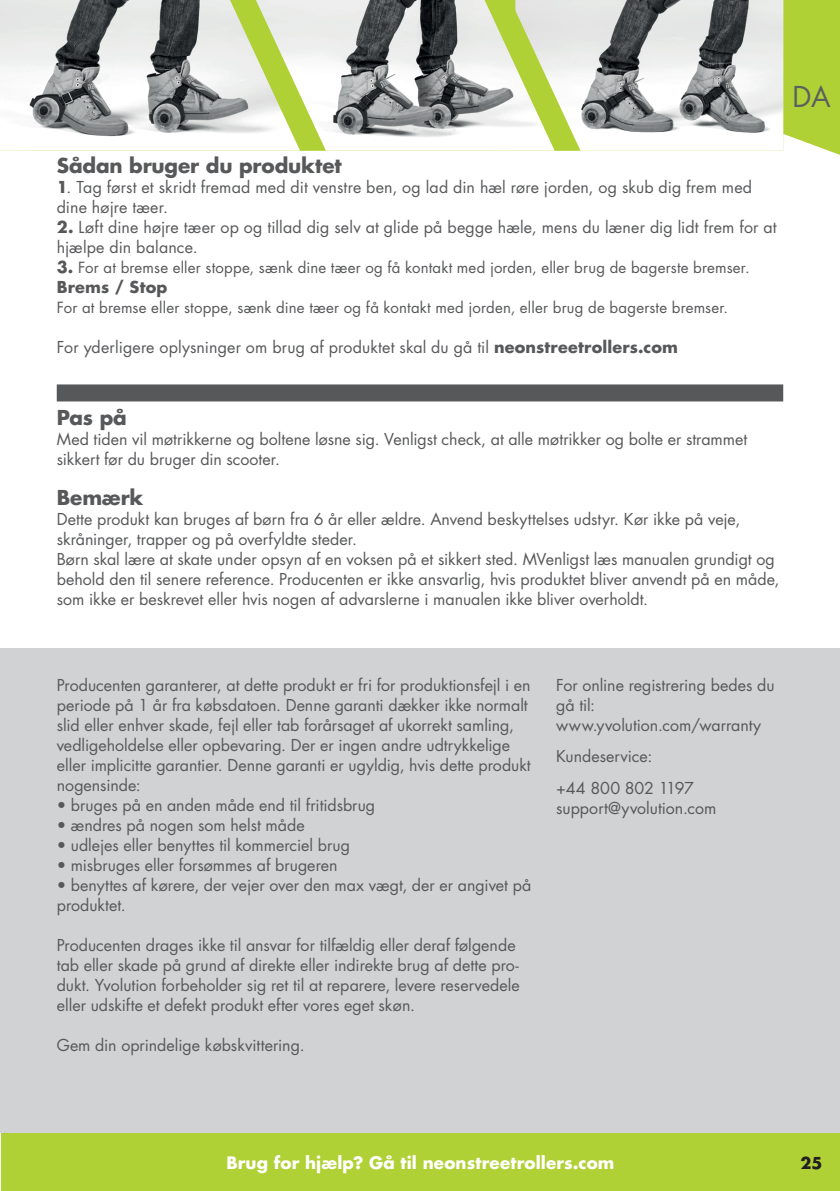
<style>
.page{position:relative;width:840px;height:1191px;background:#fff}
.page>*{position:absolute;margin:0;border:0;box-sizing:border-box;transform-origin:0 0}
.t1{font:28px "Futura Std";color:#5d5f60}
.t2{font:700 20px "Futura Std";letter-spacing:-.005em;color:#57585a}
.t3{font:700 16.8px "Futura Std";letter-spacing:.01em;color:#fff}
.t4{font:16px/20px "Futura Std";color:#57585a}
.t5{font:700 16px "Futura Std";letter-spacing:.015em;color:#57585a}
.t6{font:700 16px "Futura Std";color:#231f20}
.t7{font:15px "Futura Std";letter-spacing:.015em;color:#57585a}
.s1{font-weight:700}
.s2{font-weight:700;font-size:16px}
</style>
<div class="page">
<svg style="left:782px;top:0;width:57px;height:155px;background:#b6d447"></svg>
<div style="left:0;top:648px;width:839px;height:485px;background:#d1d2d4"></div>
<div style="left:57px;top:384px;width:725px;height:17px;background:#57585a"></div>
<img style="left:580px;top:0;width:202px;height:151px">
<svg style="left:554px;top:0;width:26px;height:151px;fill:#e7e9e7"></svg>
<img style="left:326px;top:0;width:228px;height:151px">
<svg style="left:300px;top:0;width:26px;height:151px"></svg>
<img style="left:0;top:0;width:300px;height:151px">
<div style="left:1px;top:1133px;width:838px;height:58px;background:#b0d136"></div>
<h1 class="t1" style="left:792px;top:79px;width:39px">DA</h1>
<p class="t2" style="left:57px;top:152px;width:286px">Sådan bruger du produktet</p>
<p class="t4" style="left:57px;top:177px;width:696px"><span class="s1">1</span>. Tag først et skridt fremad med dit venstre ben, og lad din hæl røre jorden, og skub dig frem med dine højre tæer.</p>
<p class="t4" style="left:57px;top:217px;width:721px"><span class="s1">2.</span> Løft dine højre tæer op og tillad dig selv at glide på begge hæle, mens du læner dig lidt frem for at hjælpe din balance.</p>
<p class="t7" style="left:57px;top:258px;width:694px"><span class="s2">3.</span> For at bremse eller stoppe, sænk dine tæer og få kontakt med jorden, eller brug de bagerste bremser.</p>
<p class="t5" style="left:57px;top:276px;width:112px">Brems / Stop</p>
<p class="t7" style="left:57px;top:298px;width:672px">For at bremse eller stoppe, sænk dine tæer og få kontakt med jorden, eller brug de bagerste bremser.</p>
<p class="t4" style="left:57px;top:337px;width:622px">For yderligere oplysninger om brug af produktet skal du gå til <span class="s1">neonstreetrollers.com</span></p>
<p class="t2" style="left:57px;top:404px;width:72px">Pas på</p>
<p class="t4" style="left:57px;top:429px;width:691px">Med tiden vil møtrikkerne og boltene løsne sig. Venligst check, at alle møtrikker og bolte er strammet sikkert før du bruger din scooter.</p>
<p class="t2" style="left:57px;top:484px;width:88px">Bemærk</p>
<p class="t4" style="left:57px;top:509px;width:723px">Dette produkt kan bruges af børn fra 6 år eller ældre. Anvend beskyttelses udstyr. Kør ikke på veje, skråninger, trapper og på overfyldte steder.<br>Børn skal lære at skate under opsyn af en voksen på et sikkert sted. MVenligst læs manualen grundigt og behold den til senere reference. Producenten er ikke ansvarlig, hvis produktet bliver anvendt på en måde, som ikke er beskrevet eller hvis nogen af advarslerne i manualen ikke bliver overholdt.</p>
<p class="t4" style="left:57px;top:675px;width:475px">Producenten garanterer, at dette produkt er fri for produktionsfejl i en periode på 1 år fra købsdatoen. Denne garanti dækker ikke normalt slid eller enhver skade, fejl eller tab forårsaget af ukorrekt samling, vedligeholdelse eller opbevaring. Der er ingen andre udtrykkelige eller implicitte garantier. Denne garanti er ugyldig, hvis dette produkt nogensinde:</p>
<p class="t4" style="left:57px;top:795px;width:320px">• bruges på en anden måde end til fritidsbrug</p>
<p class="t4" style="left:57px;top:815px;width:249px">• ændres på nogen som helst måde</p>
<p class="t4" style="left:57px;top:835px;width:294px">• udlejes eller benyttes til kommerciel brug</p>
<p class="t4" style="left:57px;top:855px;width:282px">• misbruges eller forsømmes af brugeren</p>
<p class="t4" style="left:57px;top:875px;width:476px">• benyttes af kørere, der vejer over den max vægt, der er angivet på produktet.</p>
<p class="t4" style="left:57px;top:935px;width:464px">Producenten drages ikke til ansvar for tilfældig eller deraf følgende tab eller skade på grund af direkte eller indirekte brug af dette pro&shy;dukt. Yvolution forbeholder sig ret til at reparere, levere reservedele eller udskifte et defekt produkt efter vores eget skøn.</p>
<p class="t4" style="left:57px;top:1035px;width:249px">Gem din oprindelige købskvittering.</p>
<p class="t4" style="left:556px;top:675px;width:220px">For online registrering bedes du gå til: www.yvolution.com/warranty</p>
<p class="t4" style="left:556px;top:741px;width:139px;line-height:31.4px">Kundeservice:<br>+44 800 802 1197</p>
<p class="t4" style="left:556px;top:798px;width:162px">support@yvolution.com</p>
<p class="t3" style="left:226px;top:1151px;width:389px">Brug for hjælp? Gå til neonstreetrollers.com</p>
<p class="t6" style="left:800px;top:1152px;width:23px">25</p>
</div>
